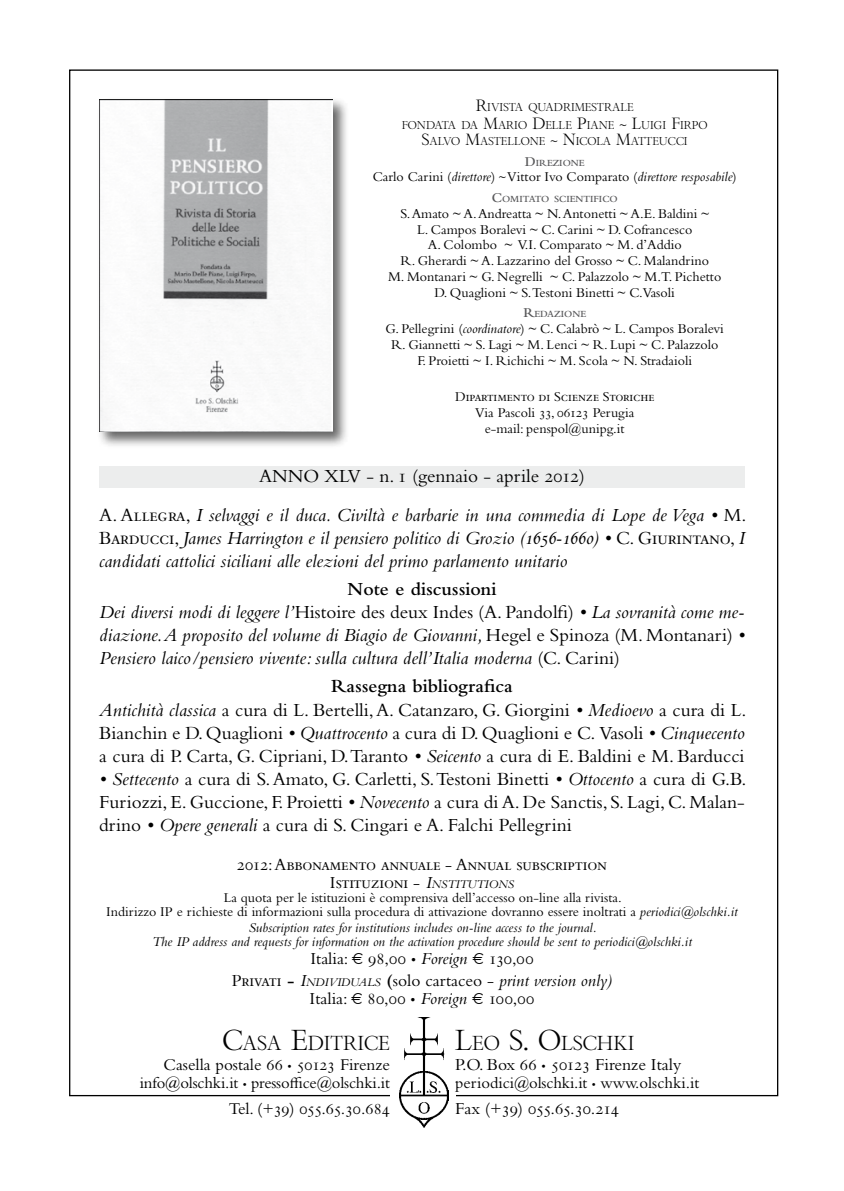
<style>
.page{position:relative;width:844px;height:1191px;background:#fff}
.page>*{position:absolute;margin:0;border:0;box-sizing:border-box;transform-origin:0 0}
.t1{font:19.6px "Bembo Titling MT Std";color:#000}
.t2{font:19.25px/23.1px "Bembo Std";color:#000;text-align:center}
.t3{font:italic 19.25px/23.1px "Bembo Std";color:#000;text-align:justify}
.t4{font:17.5px/17.5px "Bembo Std";letter-spacing:-.02em;color:#000;text-align:center}
.t5{font:17.5px "Bembo Std";letter-spacing:.02em;color:#000}
.t6{font:17.5px "Bembo Std";color:#000}
.t7{font:17.15px "Bembo Std";color:#000}
.t8{font:17.15px "Bembo Std";letter-spacing:-.025em;color:#000}
.t9{font:16.62px "Bembo Std";letter-spacing:-.01em;color:#000}
.t10{font:14px/15.8px "Bembo Std";color:#000;text-align:center}
.t11{font:italic 14px/14px "Bembo Std";color:#000;text-align:center}
.t12{font:11.03px/18.2px "Bembo Titling MT Std";color:#000;text-align:center}
.t13{font:600 9.8px "Bembo Std";color:#58585a}
.s1{font-size:15.75px}
.s2{font-family:"Bembo Std";font-size:12.25px}
.s3{font-size:14px}
.s4{font-style:italic}
.s5{font-size:12.25px}
.s6{font-style:normal}
.s7{font-weight:600;font-style:normal}
.s8{font-weight:600}
.s9{font-style:italic;font-size:12.25px}
.s10{font-family:"Bembo Cost"}
.s11{font-size:28px}
.s12{font-size:11.9px}
.s13{font-size:11.38px}
</style>
<div class="page">
<img style="left:399px;top:1017px;width:49px;height:110px">
<div style="left:97px;top:97px;width:252px;height:352px;background:#000;opacity:.6"></div>
<img style="left:99px;top:99px;width:233px;height:332px">
<div style="left:99px;top:466px;width:645px;height:22px;background:#eceded"></div>
<p class="t12" style="left:402px;top:98px;width:307px"><span class="s1">R</span>IVISTA QUADRIMESTRALE<br>FONDATA DA <span class="s1">M</span>ARIO <span class="s1">D</span>ELLE <span class="s1">P</span>IANE <span class="s2">~</span> <span class="s1">L</span>UIGI <span class="s1">F</span>IRPO</p>
<p class="t12" style="left:421px;top:132px;width:267px"><span class="s1">S</span>ALVO <span class="s1">M</span>ASTELLONE <span class="s2">~</span> <span class="s1">N</span>ICOLA <span class="s1">M</span>ATTEUCCI</p>
<p class="t13" style="left:524px;top:157px;width:61px"><span class="s3">D</span>IREZIONE</p>
<p class="t10" style="left:372px;top:169px;width:365px">Carlo Carini (<span class="s4">direttore</span>) <span class="s5">~</span> Vittor Ivo Comparato (<span class="s4">direttore resposabile</span>)</p>
<p class="t13" style="left:491px;top:193px;width:128px"><span class="s3">C</span>OMITATO SCIENTIFICO</p>
<p class="t10" style="left:388px;top:205px;width:334px">S. Amato ~ A. Andreatta ~ N. Antonetti ~ A.E. Baldini ~<br>L. Campos Boralevi ~ C. Carini ~ D. Cofrancesco<br>A. Colombo ~ V.I. Comparato ~ M. d’Addio<br>R. Gherardi ~ A. Lazzarino del Grosso ~ C. Malandrino<br>M. Montanari ~ G. Negrelli ~ C. Palazzolo ~ M.T. Pichetto D. Quaglioni ~ S.Testoni Binetti ~ C.Vasoli</p>
<p class="t13" style="left:523px;top:309px;width:64px"><span class="s3">R</span>EDAZIONE</p>
<p class="t10" style="left:385px;top:320px;width:340px">G. Pellegrini (<span class="s4">coordinatore</span>) ~ C. Calabrò ~ L. Campos Boralevi<br>R. Giannetti ~ S. Lagi ~ M. Lenci ~ R. Lupi ~ C. Palazzolo<br>F. Proietti ~ I. Richichi ~ M. Scola ~ N. Stradaioli</p>
<p class="t10" style="left:455px;top:388px;width:201px">Dipartimento di Scienze Storiche<br>Via Pascoli 33, 06123 Perugia e-mail: penspol@unipg.it</p>
<h2 class="t2" style="left:259px;top:464px;width:327px">ANNO XLV - n. 1 (gennaio - aprile 2012)</h2>
<p class="t3" style="left:99px;top:503px;width:648px"><span class="s6">A. Allegra,</span> I selvaggi e il duca. Civiltà e barbarie in una commedia di Lope de Vega • <span class="s6">M.<br>Barducci,</span> James Harrington e il pensiero politico di Grozio (1656-1660) • <span class="s6">C. Giurintano,</span> I candidati cattolici siciliani alle elezioni del primo parlamento unitario</p>
<p class="t3" style="left:99px;top:577px;width:646px;text-align:left;text-indent:248px"><span class="s7">Note e discussioni<br></span>Dei diversi modi di leggere l’<span class="s6">Histoire des deux Indes (A. Pandolfi)</span> • La sovranità come me&shy;diazione. A proposito del volume di Biagio de Giovanni, <span class="s6">Hegel e Spinoza (M. Montanari)</span> • Pensiero laico/pensiero vivente: sulla cultura dell’Italia moderna <span class="s6">(C. Carini)</span></p>
<p class="t2" style="left:99px;top:674px;width:648px"><span class="s8">Rassegna bibliografica<br></span><span class="s4">Antichità classica</span> a cura di L. Bertelli, A. Catanzaro, G. Giorgini <span class="s4">• Medioevo</span> a cura di L.<br>Bianchin e D. Quaglioni <span class="s4">• Quattrocento</span> a cura di D. Quaglioni e C. Vasoli <span class="s4">• Cinquecento </span>a cura di P. Carta, G. Cipriani, D. Taranto <span class="s4">• Seicento</span> a cura di E. Baldini e M. Barducci</p>
<p class="t2" style="left:99px;top:767px;width:648px;text-align:justify"><span class="s4">• Settecento</span> a cura di S. Amato, G. Carletti, S. Testoni Binetti <span class="s4">• Ottocento</span> a cura di G.B.<br>Furiozzi, E. Guccione, F. Proietti <span class="s4">• Novecento</span> a cura di A. De Sanctis, S. Lagi, C. Malan&shy;drino <span class="s4">• Opere generali</span> a cura di S. Cingari e A. Falchi Pellegrini</p>
<p class="t4" style="left:237px;top:855px;width:372px">2012: Abbonamento annuale - Annual subscription<br>Istituzioni - <span class="s4">I</span><span class="s9">NSTITUTIONS</span></p>
<p class="t10" style="left:106px;top:890px;width:633px;line-height:14px">La quota per le istituzioni è comprensiva dell’accesso on-line alla rivista.<br>Indirizzo IP e richieste di informazioni sulla procedura di attivazione dovranno essere inoltrati a <span class="s4">periodici@olschki.it</span></p>
<p class="t11" style="left:152px;top:920px;width:541px">Subscription rates for institutions includes on-line access to the journal.<br>The IP address and requests for information on the activation procedure should be sent to periodici@olschki.it</p>
<p class="t4" style="left:232px;top:946px;width:382px;line-height:22.4px">Italia: <span class="s10">√</span> 98,00 <span class="s3">•</span> <span class="s4">Foreign</span> <span class="s10">√</span> 130,00<br>Privati <span class="s8">-</span> <span class="s4">I</span><span class="s9">NDIVIDUALS</span> <span class="s8">(</span>solo cartaceo - <span class="s4">print version only)</span></p>
<p class="t5" style="left:309px;top:988px;width:226px">Italia: <span class="s10">√</span> 80,00 <span class="s3">•</span> <span class="s4">Foreign</span> <span class="s10">√</span> 100,00</p>
<h1 class="t1" style="left:222px;top:1031px;width:169px"><span class="s11">C</span>ASA <span class="s11">E</span>DITRICE</h1>
<p class="t7" style="left:164px;top:1055px;width:228px">Casella postale 66 <span class="s12">•</span> 50123 Firenze</p>
<p class="t9" style="left:140px;top:1073px;width:251px">info@olschki.it <span class="s13">•</span> pressoffice@olschki.it</p>
<p class="t8" style="left:229px;top:1099px;width:162px">Tel. (+39) 055.65.30.684</p>
<h1 class="t1" style="left:455px;top:1031px;width:181px"><span class="s11">L</span>EO <span class="s11">S. O</span>LSCHKI</h1>
<p class="t6" style="left:455px;top:1054px;width:227px">P.O. Box 66 <span class="s5">•</span> 50123 Firenze Italy</p>
<p class="t9" style="left:455px;top:1073px;width:245px">periodici@olschki.it <span class="s13">•</span> www.olschki.it</p>
<p class="t4" style="left:455px;top:1099px;width:165px">Fax (+39) 055.65.30.214</p>
</div>
